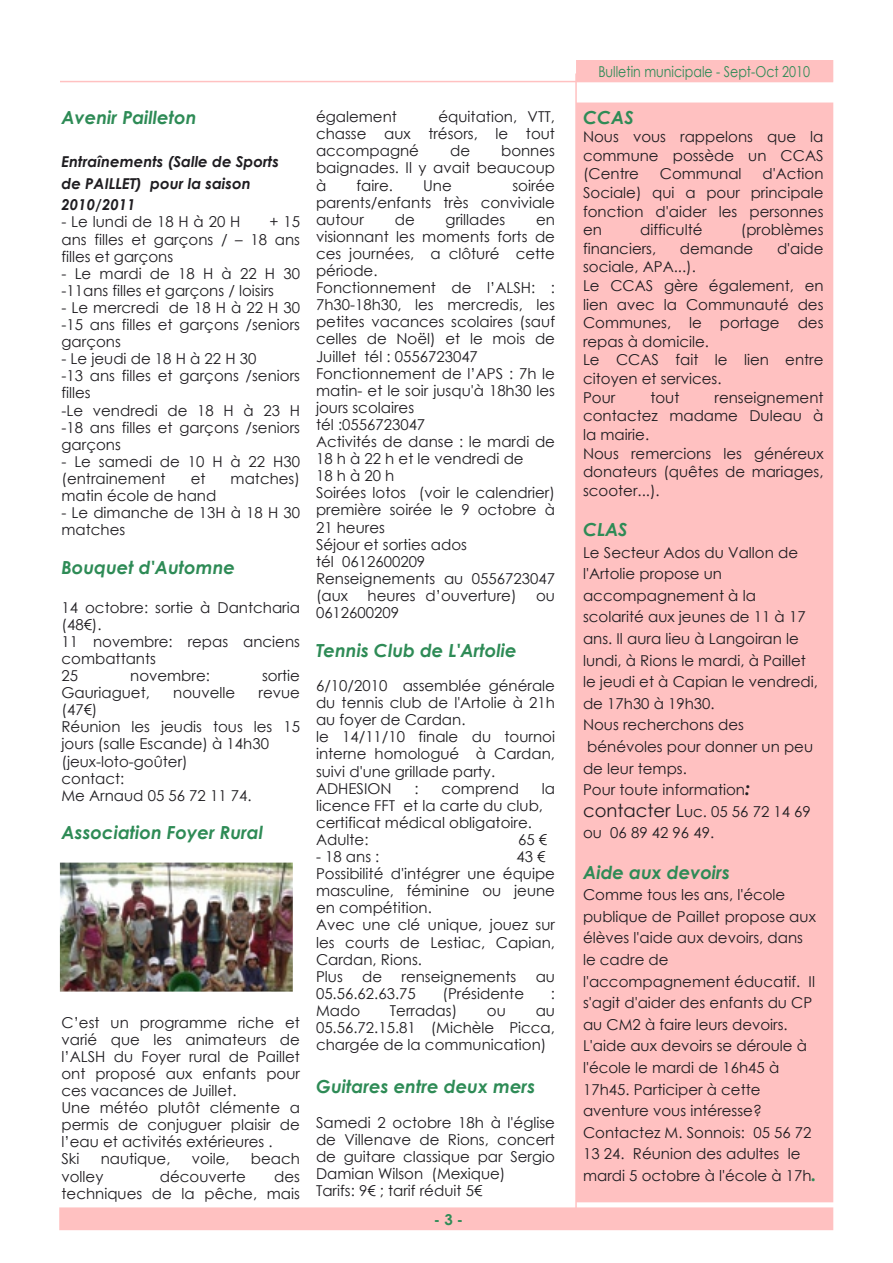
<style>
.page{position:relative;width:893px;height:1263px;background:#fff}
.page>*{position:absolute;margin:0;border:0;box-sizing:border-box;transform-origin:0 0}
.t1{font:italic 700 18px "Century Gothic";color:#2e8b56}
.t2{font:15px/17.1px "Century Gothic";color:#1f1d21}
.t3{font:italic 700 15px/21.6px "Century Gothic";color:#1f1d21}
.t4{font:15px "Century Gothic";color:#2e8b56;scale:.84 1}
.t5{font:700 15px "Century Gothic";color:#2e8b56}
.s1{font-weight:700;font-style:italic;font-size:18px}
.s2{font-size:18px}
.s3{font-weight:700;font-style:italic;font-size:18px;color:#2e8b56}
</style>
<div class="page">
<div style="left:576px;top:60px;width:257px;height:21px;background:#ffc1c1"></div>
<hr style="left:575px;top:73px;width:2px;height:1143px;background:#ffc1c1">
<div style="left:576px;top:103px;width:257px;height:1099px;background:#ffc1c1"></div>
<hr style="left:60px;top:81px;width:773px;height:1px;background:#ffc1c1">
<div style="left:60px;top:1208px;width:772px;height:21px;background:#ffc1c1"></div>
<div style="left:59px;top:1207px;width:774px;height:23px;border:2px solid #ffc1c1"></div>
<img style="left:60px;top:862px;width:233px;height:129px">
<p class="t1" style="left:61px;top:106px;width:136px">Avenir Pailleton</p>
<p class="t3" style="left:61px;top:150px;width:219px">Entraînements (Salle de Sports de PAILLET) pour la saison<br>2010/2011</p>
<p class="t2" style="left:61px;top:213px;width:180px">- Le lundi de 18 H à 20 H</p>
<p class="t2" style="left:61px;top:213px;width:240px;text-align:justify;text-indent:208px">+ 15 ans filles et garçons / – 18 ans filles et garçons</p>
<p class="t2" style="left:61px;top:264px;width:240px">- Le mardi de 18 H à 22 H 30 -11ans filles et garçons / loisirs</p>
<p class="t2" style="left:61px;top:298px;width:240px;text-align:justify">- Le mercredi de 18 H à 22 H 30 -15 ans filles et garçons /seniors garçons</p>
<p class="t2" style="left:61px;top:350px;width:240px">- Le jeudi de 18 H à 22 H 30<br>-13 ans filles et garçons /seniors filles<br>-Le vendredi de 18 H à 23 H -18 ans filles et garçons /seniors garçons</p>
<p class="t2" style="left:61px;top:452px;width:240px">- Le samedi de 10 H à 22 H30 (entrainement</p>
<p class="t2" style="left:191px;top:469px;width:16px">et</p>
<p class="t2" style="left:231px;top:469px;width:71px">matches)</p>
<p class="t2" style="left:61px;top:487px;width:156px">matin école de hand</p>
<p class="t2" style="left:61px;top:504px;width:240px">- Le dimanche de 13H à 18 H 30 matches</p>
<p class="t1" style="left:61px;top:556px;width:175px">Bouquet d'Automne</p>
<p class="t2" style="left:61px;top:598px;width:240px">14 octobre: sortie à Dantcharia (48€).<br>11 novembre: repas anciens combattants<br>25</p>
<p class="t2" style="left:130px;top:667px;width:81px">novembre:</p>
<p class="t2" style="left:262px;top:667px;width:39px">sortie</p>
<p class="t2" style="left:61px;top:684px;width:90px">Gauriaguet,</p>
<p class="t2" style="left:173px;top:684px;width:63px">nouvelle</p>
<p class="t2" style="left:259px;top:684px;width:43px">revue</p>
<p class="t2" style="left:61px;top:701px;width:240px">(47€)<br>Réunion les jeudis tous les 15 jours (salle Escande) à 14h30 (jeux-loto-goûter)<br>contact:<br>Me Arnaud 05 56 72 11 74.</p>
<p class="t1" style="left:61px;top:821px;width:203px">Association Foyer Rural</p>
<p class="t2" style="left:61px;top:1013px;width:240px">C’est un programme riche et varié que les animateurs de l’ALSH du Foyer rural de Paillet ont proposé aux enfants pour ces vacances de Juillet.<br>Une météo plutôt clémente a permis de conjuguer plaisir de l’eau et activités extérieures .<br>Ski</p>
<p class="t2" style="left:101px;top:1150px;width:71px">nautique,</p>
<p class="t2" style="left:192px;top:1150px;width:40px">voile,</p>
<p class="t2" style="left:251px;top:1150px;width:51px">beach</p>
<p class="t2" style="left:61px;top:1167px;width:43px">volley</p>
<p class="t2" style="left:160px;top:1167px;width:88px">découverte</p>
<p class="t2" style="left:61px;top:1167px;width:240px;text-align:right">des<br>techniques de la pêche, mais</p>
<p class="t2" style="left:316px;top:108px;width:82px">également</p>
<p class="t2" style="left:316px;top:108px;width:240px;text-align:justify;text-indent:122px">équitation, VTT, chasse aux trésors, le tout accompagné</p>
<p class="t2" style="left:316px;top:142px;width:240px;text-align:justify;text-indent:185px">bonnes baignades. Il y avait beaucoup à</p>
<p class="t2" style="left:450px;top:142px;width:22px">de</p>
<p class="t2" style="left:316px;top:176px;width:240px;text-align:justify;text-indent:196px">soirée parents/enfants très conviviale autour</p>
<p class="t2" style="left:356px;top:176px;width:38px">faire.</p>
<p class="t2" style="left:423px;top:176px;width:30px">Une</p>
<p class="t2" style="left:395px;top:210px;width:22px">de</p>
<p class="t2" style="left:446px;top:210px;width:61px">grillades</p>
<p class="t2" style="left:316px;top:210px;width:240px;text-indent:220px">en visionnant les moments forts de ces journées, a clôturé cette période.<br>Fonctionnement de l’ALSH: :<br>7h30-18h30, les mercredis, les petites vacances scolaires (sauf celles de Noël) et le mois de<br>Juillet tél : 0556723047<br>Fonctionnement de l’APS : 7h le matin- et le soir jusqu'à 18h30 les jours scolaires<br>tél :0556723047<br>Activités de danse : le mardi de<br>18 h à 22 h et le vendredi de<br>18hà20h<br>Soirées lotos (voir le calendrier) première soirée le 9 octobre à<br>21 heures<br>Séjour et sorties ados<br>tél 0612600209<br>Renseignements au 0556723047 (aux</p>
<p class="t2" style="left:368px;top:586px;width:150px">heures d’ouverture)</p>
<p class="t2" style="left:536px;top:586px;width:20px">ou</p>
<p class="t2" style="left:316px;top:604px;width:85px">0612600209</p>
<p class="t1" style="left:316px;top:639px;width:202px">Tennis Club de L'Artolie</p>
<p class="t2" style="left:316px;top:676px;width:240px">6/10/2010 assemblée générale du tennis club de l'Artolie à 21h au foyer de Cardan.<br>le 14/11/10 finale du tournoi interne homologué à Cardan, suivi d'une grillade party.<br>ADHESION</p>
<p class="t2" style="left:316px;top:779px;width:240px;text-indent:226px">la licence FFT et la carte du club, certificat médical obligatoire.<br>Adulte:</p>
<p class="t2" style="left:414px;top:779px;width:6px">:</p>
<p class="t2" style="left:441px;top:779px;width:79px">comprend</p>
<p class="t2" style="left:518px;top:830px;width:31px">65 €</p>
<p class="t2" style="left:316px;top:847px;width:240px;text-indent:200px">43 €<br>Possibilité d'intégrer une équipe masculine, féminine ou jeune en compétition.<br>Avec une clé unique, jouez sur les courts de Lestiac, Capian,<br>Cardan, Rions.<br>Plus</p>
<p class="t2" style="left:316px;top:847px;width:65px">- 18 ans :</p>
<p class="t2" style="left:362px;top:967px;width:22px">de</p>
<p class="t2" style="left:401px;top:967px;width:116px">renseignements</p>
<p class="t2" style="left:536px;top:967px;width:21px">au</p>
<p class="t2" style="left:316px;top:984px;width:101px">05.56.62.63.75</p>
<p class="t2" style="left:443px;top:984px;width:83px">(Présidente</p>
<p class="t2" style="left:551px;top:984px;width:6px">:</p>
<p class="t2" style="left:316px;top:1001px;width:46px">Mado</p>
<p class="t2" style="left:390px;top:1001px;width:69px">Terradas)</p>
<p class="t2" style="left:487px;top:1001px;width:20px">ou</p>
<p class="t2" style="left:316px;top:1001px;width:240px;text-align:justify;text-indent:220px">au 05.56.72.15.81 (Michèle Picca, chargée de la communication)</p>
<p class="t1" style="left:316px;top:1075px;width:221px">Guitares entre deux mers</p>
<p class="t2" style="left:316px;top:1113px;width:240px">Samedi 2 octobre 18h à l'église de Villenave de Rions, concert de guitare classique par Sergio<br>Damian Wilson (Mexique)<br>Tarifs: 9€ ; tarif réduit 5€</p>
<p class="t5" style="left:434px;top:1210px;width:31px">-3-</p>
<p class="t4" style="left:598px;top:62px;width:254px">Bulletin municipale - Sept-Oct 2010</p>
<p class="t1" style="left:583px;top:106px;width:52px">CCAS</p>
<p class="t2" style="left:583px;top:127px;width:242px;line-height:18.6px;text-align:justify">Nous vous rappelons que la commune possède un CCAS (Centre</p>
<p class="t2" style="left:583px;top:164px;width:242px;line-height:18.6px;text-align:justify;text-indent:179px">d'Action Sociale) qui a pour principale fonction d'aider les personnes en</p>
<p class="t2" style="left:660px;top:165px;width:83px">Communal</p>
<p class="t2" style="left:640px;top:221px;width:64px">difficulté</p>
<p class="t2" style="left:741px;top:221px;width:84px">(problèmes</p>
<p class="t2" style="left:583px;top:239px;width:75px">financiers,</p>
<p class="t2" style="left:680px;top:239px;width:75px">demande</p>
<p class="t2" style="left:777px;top:239px;width:48px">d'aide</p>
<p class="t2" style="left:583px;top:257px;width:242px;line-height:18.6px">sociale, APA...).<br>Le CCAS gère également, en lien avec la Communauté des<br>Communes, le portage des repas à domicile.<br>Le CCAS fait le lien entre citoyen et services.<br>Pour</p>
<p class="t2" style="left:583px;top:387px;width:242px;line-height:18.6px;text-indent:131px">renseignement contactez madame Duleau à la mairie.<br>Nous remercions les généreux donateurs (quêtes de mariages, scooter...).</p>
<p class="t1" style="left:583px;top:518px;width:46px">CLAS</p>
<p class="t2" style="left:583px;top:541px;width:236px;line-height:21.6px">Le Secteur Ados du Vallon de l'Artolie propose un accompagnement à la scolarité aux jeunes de 11 à 17 ans. Il aura lieu à Langoiran le lundi, à Rions le mardi, à Paillet le jeudi et à Capian le vendredi, de 17h30 à 19h30.<br>Nous recherchons des bénévoles pour donner un peu de leur temps.<br>Pour toute information<span class="s1">: </span><span class="s2">contacter L</span>uc. 05 56 72 14 69 ou 06 89 42 96 49.</p>
<p class="t1" style="left:583px;top:860px;width:148px">Aide aux devoirs</p>
<p class="t2" style="left:583px;top:883px;width:235px;line-height:21.6px">Comme tous les ans, l'école publique de Paillet propose aux élèves l'aide aux devoirs, dans le cadre de l'accompagnement éducatif. Il s'agit d'aider des enfants du CP au CM2 à faire leurs devoirs.<br>L'aide aux devoirs se déroule à l'école le mardi de 16h45 à<br>17h45. Participer à cette aventure vous intéresse?<br>Contactez M. Sonnois: 05 56 72<br>13 24. Réunion des adultes le mardi 5 octobre à l'école à 17h<span class="s3">.</span></p>
<p class="t2" style="left:650px;top:388px;width:31px">tout</p>
</div>
